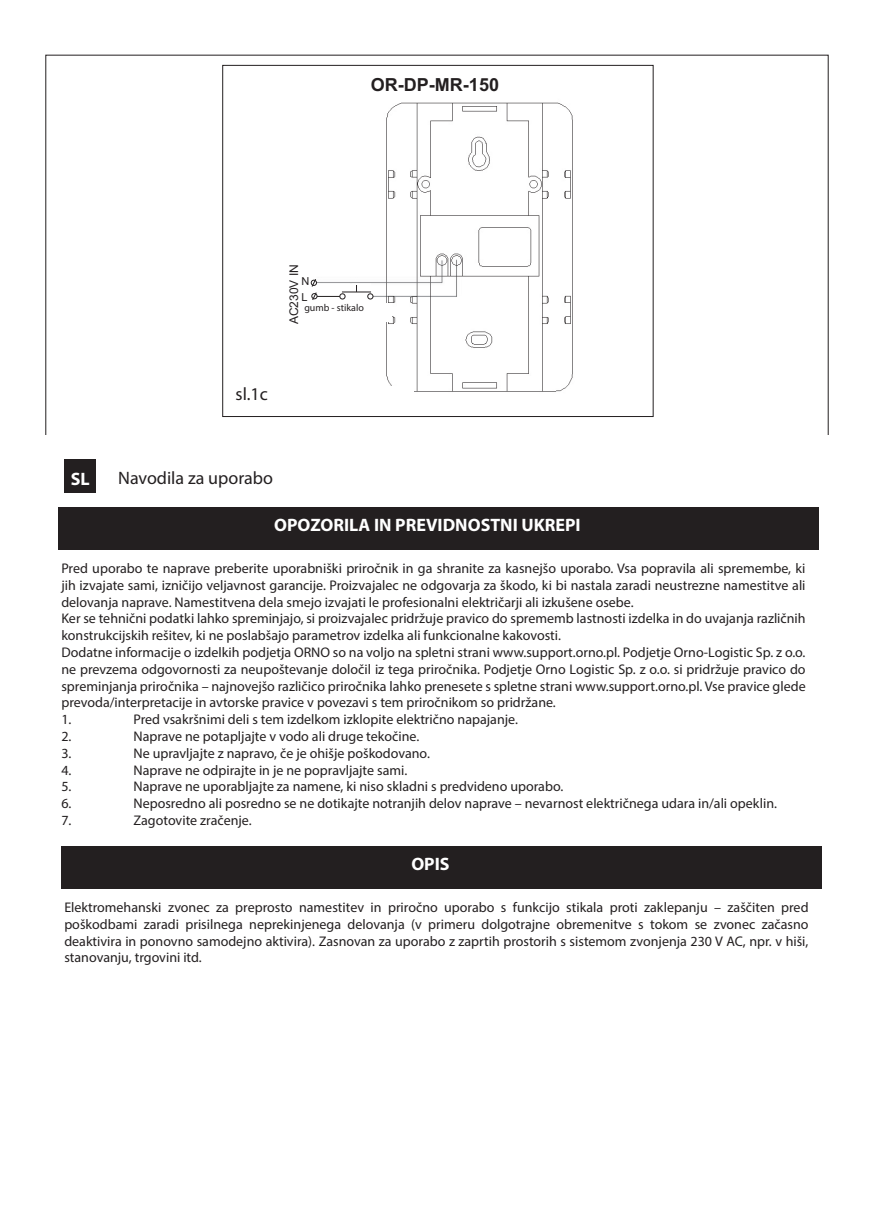
<style>
.page{position:relative;width:874px;height:1225px;background:#fff}
.page>*{position:absolute;margin:0;border:0;box-sizing:border-box;transform-origin:0 0}
.t1{font:700 18px "Myriad Pro";color:#fff}
.t2{font:18px "Myriad Pro";color:#231f20}
.t3{font:700 18px "Arial";color:#231f20}
.t4{font:14px/16.8px "Myriad Pro";color:#231f20;text-align:justify}
.t5{font:12px "Arial";color:#231f20}
.t6{font:11px/15.8px "Arial";color:#231f20}
.t7{font:10px "Arial";color:#231f20}
.t8{font:10px "Myriad Pro";color:#231f20}
</style>
<div class="page">
<div style="left:64px;top:459px;width:32px;height:33px;background:#231f20"></div>
<div style="left:58px;top:507px;width:760px;height:43px;background:#231f20"></div>
<svg style="left:46px;top:55px;width:782px;height:379px"></svg>
<img style="left:271px;top:87px;width:315px;height:316px">
<div style="left:274px;top:284px;width:96px;height:48px;background:#fff"></div>
<div style="left:221px;top:265px;width:92px;height:48px;background:#fff"></div>
<svg style="left:311px;top:279px;width:62px;height:21px"></svg>
<div style="left:222px;top:65px;width:431px;height:352px;border:1px solid #231f20"></div>
<div style="left:235px;top:386px;width:179px;height:25px;background:#fff"></div>
<div style="left:302px;top:303px;width:89px;height:18px;background:#fff"></div>
<div style="left:61px;top:846px;width:760px;height:43px;background:#231f20"></div>
<p class="t3" style="left:371px;top:72px;width:129px">OR-DP-MR-150</p>
<p class="t5" style="left:285px;top:324px;width:62px;rotate:-90deg">AC230V IN</p>
<p class="t6" style="left:301px;top:273px;width:9px">N<br>L</p>
<p class="t8" style="left:304px;top:301px;width:61px">gumb - stikalo</p>
<p class="t7" style="left:322px;top:301px;width:60px">button switch</p>
<p class="t2" style="left:235px;top:383px;width:34px">sl.1c</p>
<p class="t1" style="left:71px;top:467px;width:20px">SL</p>
<p class="t2" style="left:118px;top:467px;width:156px">Navodila za uporabo</p>
<p class="t1" style="left:274px;top:513px;width:308px">OPOZORILA IN PREVIDNOSTNI UKREPI</p>
<p class="t4" style="left:61px;top:559px;width:745px">Pred uporabo te naprave preberite uporabniški priročnik in ga shranite za kasnejšo uporabo. Vsa popravila ali spremembe, ki jih izvajate sami, izničijo veljavnost garancije. Proizvajalec ne odgovarja za škodo, ki bi nastala zaradi neustrezne namestitve ali delovanja naprave. Namestitvena dela smejo izvajati le profesionalni električarji ali izkušene osebe.</p>
<p class="t4" style="left:61px;top:610px;width:745px">Ker se tehnični podatki lahko spreminjajo, si proizvajalec pridržuje pravico do sprememb lastnosti izdelka in do uvajanja različnih konstrukcijskih rešitev, ki ne poslabšajo parametrov izdelka ali funkcionalne kakovosti.</p>
<p class="t4" style="left:61px;top:643px;width:745px">Dodatne informacije o izdelkih podjetja ORNO so na voljo na spletni strani www.support.orno.pl. Podjetje Orno-Logistic Sp. z o.o. ne prevzema odgovornosti za neupoštevanje določil iz tega priročnika. Podjetje Orno Logistic Sp. z o.o. si pridržuje pravico do spreminjanja priročnika – najnovejšo različico priročnika lahko prenesete s spletne strani www.support.orno.pl. Vse pravice glede prevoda/interpretacije in avtorske pravice v povezavi s tem priročnikom so pridržane.</p>
<p class="t4" style="left:61px;top:711px;width:12px">1.</p>
<p class="t4" style="left:133px;top:711px;width:386px">Pred vsakršnimi deli s tem izdelkom izklopite električno napajanje.</p>
<p class="t4" style="left:61px;top:727px;width:12px">2.</p>
<p class="t4" style="left:133px;top:727px;width:287px">Naprave ne potapljajte v vodo ali druge tekočine.</p>
<p class="t4" style="left:61px;top:744px;width:12px">3.</p>
<p class="t4" style="left:133px;top:744px;width:298px">Ne upravljajte z napravo, če je ohišje poškodovano.</p>
<p class="t4" style="left:61px;top:761px;width:12px">4.</p>
<p class="t4" style="left:133px;top:761px;width:275px">Naprave ne odpirajte in je ne popravljajte sami.</p>
<p class="t4" style="left:61px;top:778px;width:12px">5.</p>
<p class="t4" style="left:133px;top:778px;width:431px">Naprave ne uporabljajte za namene, ki niso skladni s predvideno uporabo.</p>
<p class="t4" style="left:61px;top:795px;width:12px">6.</p>
<p class="t4" style="left:133px;top:795px;width:644px">Neposredno ali posredno se ne dotikajte notranjih delov naprave – nevarnost električnega udara in/ali opeklin.</p>
<p class="t4" style="left:61px;top:811px;width:12px">7.</p>
<p class="t4" style="left:133px;top:811px;width:120px">Zagotovite zračenje.</p>
<p class="t1" style="left:411px;top:852px;width:40px">OPIS</p>
<p class="t4" style="left:64px;top:898px;width:745px">Elektromehanski zvonec za preprosto namestitev in priročno uporabo s funkcijo stikala proti zaklepanju – zaščiten pred poškodbami zaradi prisilnega neprekinjenega delovanja (v primeru dolgotrajne obremenitve s tokom se zvonec začasno deaktivira in ponovno samodejno aktivira). Zasnovan za uporabo z zaprtih prostorih s sistemom zvonjenja 230 V AC, npr. v hiši, stanovanju, trgovini itd.</p>
</div>
